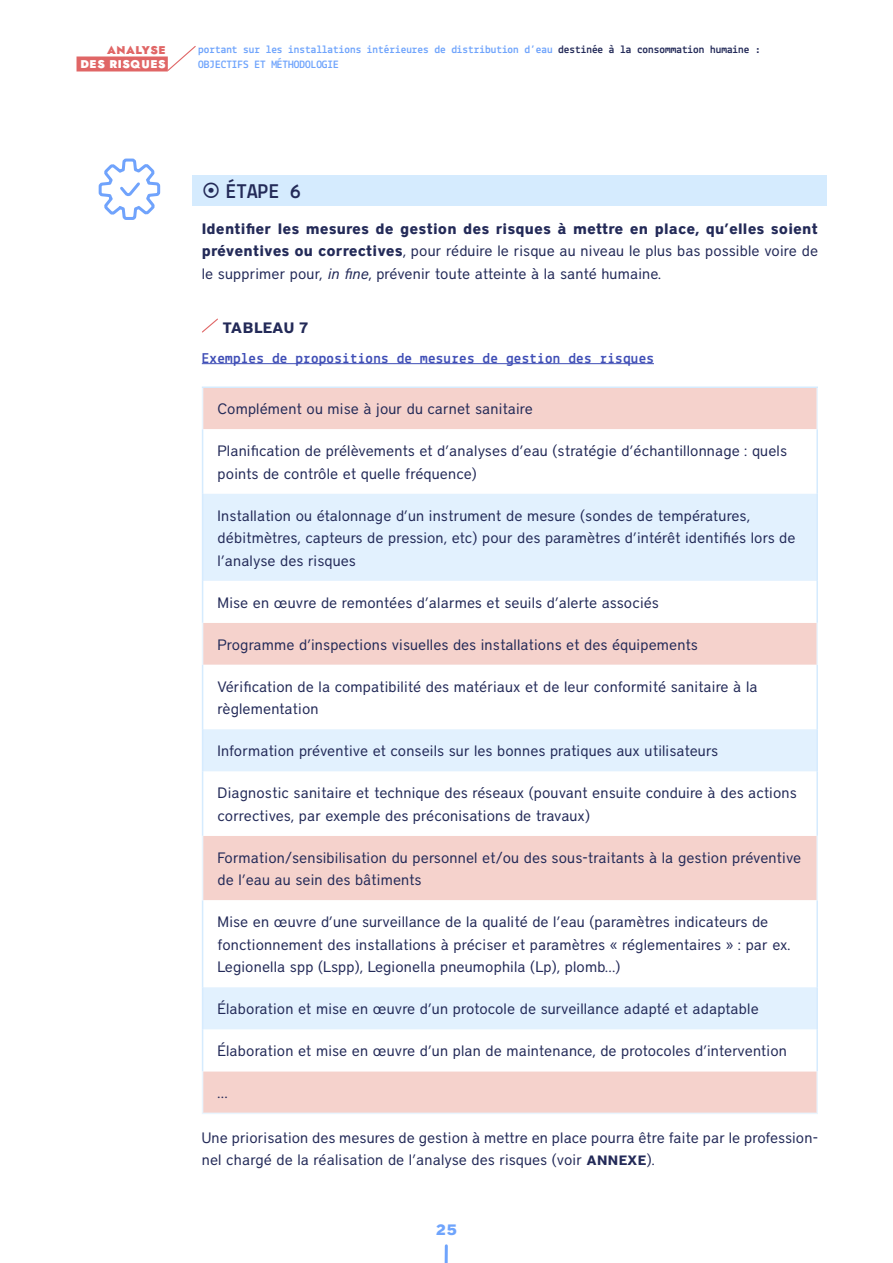
<style>
.page{position:relative;width:893px;height:1263px;background:#fff}
.page>*{position:absolute;margin:0;border:0;box-sizing:border-box;transform-origin:0 0}
.t1{font:700 21px "Lekton";letter-spacing:.01em;color:#232a58}
.t2{font:15px/22.5px "District";letter-spacing:.01em;color:#232a58}
.t3{font:700 15px "Lekton";letter-spacing:.02em;color:#3f4eb6}
.t4{font:700 15px "District";letter-spacing:.01em;color:#232a58}
.t5{font:900 15px "District";color:#6fa4fc}
.t6{font:700 11.25px/15px "Lekton";color:#6fa4fc}
.t7{font:900 11.25px "Jost";letter-spacing:.05em;color:#fff}
.t8{font:900 11.25px "Jost";letter-spacing:.05em;color:#e06666}
.s1{color:#232a58}
.s2{font-weight:700}
.s3{font-style:italic}
.s4{font-weight:700;font-size:13.5px}
</style>
<div class="page">
<svg style="left:444px;top:1244px;width:4px;height:19px"></svg>
<svg style="left:166px;top:46px;width:30px;height:26px"></svg>
<div style="left:77px;top:56px;width:91px;height:15px;background:#e06666"></div>
<div style="left:193px;top:176px;width:634px;height:30px;background:#d5ebfe"></div>
<hr style="left:202px;top:363px;width:452px;height:1px;background:#3f4eb6">
<svg style="left:202px;top:318px;width:16px;height:15px"></svg>
<div style="left:203px;top:388px;width:613px;height:724px;background:#f5d2cc"></div>
<svg style="left:203px;top:429px;width:613px;height:642px"></svg>
<svg style="left:203px;top:494px;width:613px;height:535px"></svg>
<hr style="left:202px;top:386px;width:616px;height:2px;background:#d5ebfe">
<hr style="left:202px;top:429px;width:1px;height:65px;background:#d5ebfe">
<hr style="left:816px;top:429px;width:2px;height:65px;background:#d5ebfe">
<hr style="left:202px;top:494px;width:1px;height:87px;background:#d5ebfe">
<hr style="left:816px;top:494px;width:2px;height:87px;background:#d5ebfe">
<hr style="left:202px;top:581px;width:1px;height:42px;background:#d5ebfe">
<hr style="left:816px;top:581px;width:2px;height:42px;background:#d5ebfe">
<hr style="left:202px;top:665px;width:1px;height:64px;background:#d5ebfe">
<hr style="left:816px;top:665px;width:2px;height:64px;background:#d5ebfe">
<hr style="left:202px;top:729px;width:1px;height:42px;background:#d5ebfe">
<hr style="left:816px;top:729px;width:2px;height:42px;background:#d5ebfe">
<hr style="left:202px;top:771px;width:1px;height:65px;background:#d5ebfe">
<hr style="left:816px;top:771px;width:2px;height:65px;background:#d5ebfe">
<hr style="left:202px;top:900px;width:1px;height:87px;background:#d5ebfe">
<hr style="left:816px;top:900px;width:2px;height:87px;background:#d5ebfe">
<hr style="left:202px;top:987px;width:1px;height:42px;background:#d5ebfe">
<hr style="left:816px;top:987px;width:2px;height:42px;background:#d5ebfe">
<hr style="left:202px;top:1029px;width:1px;height:42px;background:#d5ebfe">
<hr style="left:816px;top:1029px;width:2px;height:42px;background:#d5ebfe">
<hr style="left:202px;top:388px;width:1px;height:41px;background:#eaf5fe">
<hr style="left:816px;top:388px;width:2px;height:41px;background:#eaf5fe">
<hr style="left:202px;top:623px;width:1px;height:42px;background:#eaf5fe">
<hr style="left:816px;top:623px;width:2px;height:42px;background:#eaf5fe">
<hr style="left:202px;top:836px;width:1px;height:64px;background:#eaf5fe">
<hr style="left:816px;top:836px;width:2px;height:64px;background:#eaf5fe">
<hr style="left:202px;top:1071px;width:1px;height:41px;background:#eaf5fe">
<hr style="left:816px;top:1071px;width:2px;height:41px;background:#eaf5fe">
<hr style="left:202px;top:1112px;width:616px;height:2px;background:#eaf5fe">
<svg style="left:98px;top:158px;width:63px;height:62px"></svg>
<p class="t8" style="left:107px;top:42px;width:60px">ANALYSE</p>
<p class="t7" style="left:80px;top:56px;width:87px">DES RISQUES</p>
<p class="t6" style="left:198px;top:42px;width:564px">portant sur les installations intérieures de distribution d’eau <span class="s1">destinée à la consommation humaine :<br></span>OBJECTIFS ET MÉTHODOLOGIE</p>
<h1 class="t1" style="left:226px;top:178px;width:76px">ÉTAPE 6</h1>
<p class="t2" style="left:202px;top:217px;width:618px;text-align:justify"><span class="s2">Identifier les mesures de gestion des risques à mettre en place, qu’elles soient préventives ou correctives</span>, pour réduire le risque au niveau le plus bas possible voire de le supprimer pour, <span class="s3">in fine</span>, prévenir toute atteinte à la santé humaine.</p>
<p class="t4" style="left:223px;top:318px;width:87px">TABLEAU 7</p>
<p class="t3" style="left:202px;top:349px;width:454px">Exemples de propositions de mesures de gestion des risques</p>
<p class="t2" style="left:218px;top:398px;width:317px">Complément ou mise à jour du carnet sanitaire</p>
<p class="t2" style="left:218px;top:440px;width:571px">Planification de prélèvements et d’analyses d’eau (stratégie d’échantillonnage : quels points de contrôle et quelle fréquence)</p>
<p class="t2" style="left:218px;top:504px;width:579px">Installation ou étalonnage d’un instrument de mesure (sondes de températures, débitmètres, capteurs de pression, etc) pour des paramètres d’intérêt identifiés lors de l’analyse des risques</p>
<p class="t2" style="left:218px;top:591px;width:443px">Mise en œuvre de remontées d’alarmes et seuils d’alerte associés</p>
<p class="t2" style="left:218px;top:633px;width:482px">Programme d’inspections visuelles des installations et des équipements</p>
<p class="t2" style="left:218px;top:675px;width:542px">Vérification de la compatibilité des matériaux et de leur conformité sanitaire à la règlementation</p>
<p class="t2" style="left:218px;top:740px;width:502px">Information préventive et conseils sur les bonnes pratiques aux utilisateurs</p>
<p class="t2" style="left:218px;top:782px;width:581px">Diagnostic sanitaire et technique des réseaux (pouvant ensuite conduire à des actions correctives, par exemple des préconisations de travaux)</p>
<p class="t2" style="left:218px;top:846px;width:585px">Formation/sensibilisation du personnel et/ou des sous-traitants à la gestion préventive de l’eau au sein des bâtiments</p>
<p class="t2" style="left:218px;top:911px;width:574px">Mise en œuvre d’une surveillance de la qualité de l’eau (paramètres indicateurs de fonctionnement des installations à préciser et paramètres « réglementaires » : par ex.<br>Legionella spp (Lspp), Legionella pneumophila (Lp), plomb…)</p>
<p class="t2" style="left:218px;top:998px;width:543px">Élaboration et mise en œuvre d’un protocole de surveillance adapté et adaptable</p>
<p class="t2" style="left:218px;top:1040px;width:571px">Élaboration et mise en œuvre d’un plan de maintenance, de protocoles d’intervention</p>
<p class="t2" style="left:218px;top:1082px;width:12px">…</p>
<p class="t2" style="left:202px;top:1126px;width:618px">Une priorisation des mesures de gestion à mettre en place pourra être faite par le profession&shy;nel chargé de la réalisation de l’analyse des risques (voir <span class="s4">ANNEXE</span>).</p>
<p class="t5" style="left:436px;top:1221px;width:23px">25</p>
</div>
